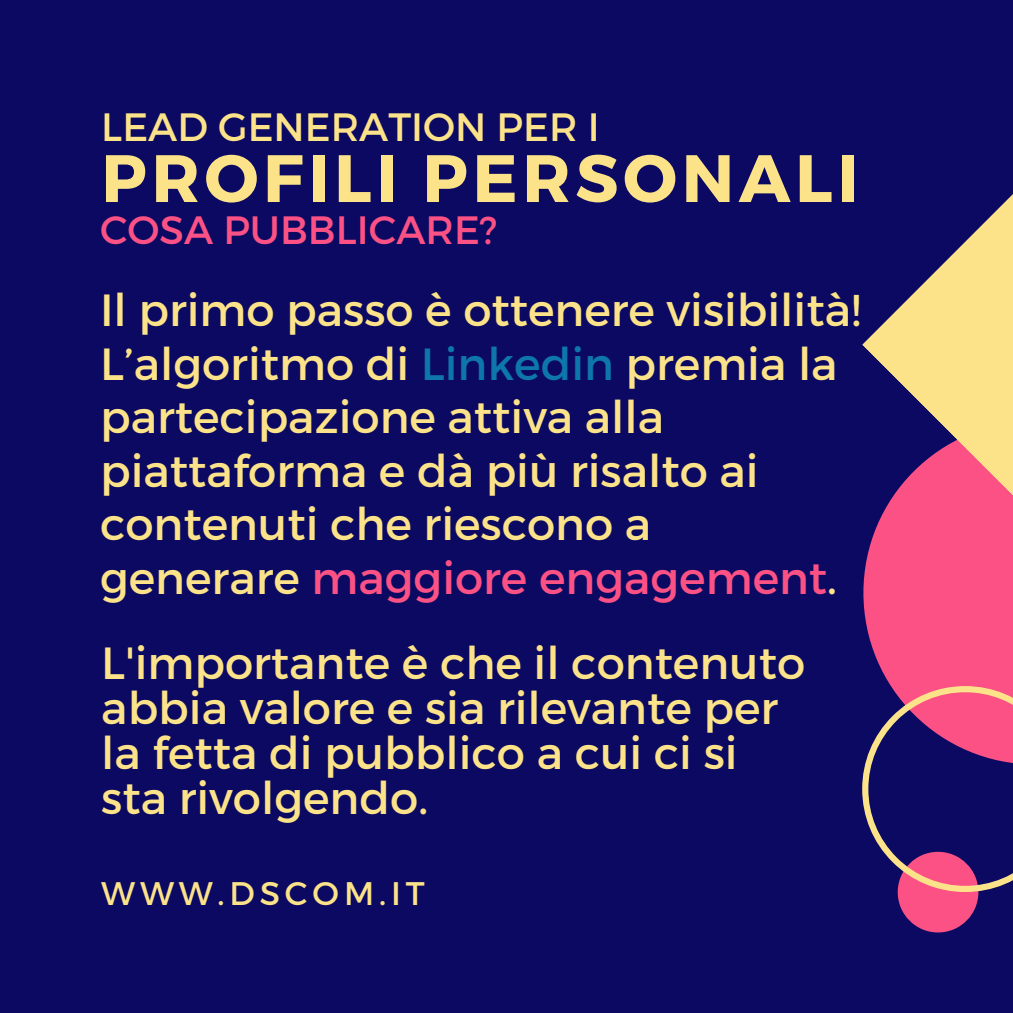
<style>
.page{position:relative;width:1013px;height:1013px;background:#fff}
.page>*{position:absolute;margin:0;border:0;box-sizing:border-box;transform-origin:0 0}
.t1{font:700 66.88px "Montserrat";letter-spacing:.07em;color:#fce38a}
.t2{font:45px/53.5px "Montserrat";color:#fce38a}
.t3{font:39.5px "Montserrat";color:#fce38a}
.t4{font:39.5px "Montserrat";color:#fc5185}
.t5{font:32.62px "Montserrat";letter-spacing:.15em;color:#fce38a}
.s1{color:#0e76a8}
.s2{color:#fc5185}
</style>
<div class="page">
<div style="left:0;top:0;width:1012px;height:1012px;background:#0b0962"></div>
<svg style="left:862px;top:195px;width:150px;height:491px"></svg>
<div style="left:897px;top:851px;width:81px;height:81px;background:#fc5185;border-radius:50%"></div>
<svg style="left:862px;top:686px;width:150px;height:206px"></svg>
<p class="t3" style="left:101px;top:101px;width:500px">LEAD GENERATION PER I</p>
<p class="t1" style="left:101px;top:135px;width:758px">PROFILI PERSONALI</p>
<p class="t4" style="left:100px;top:204px;width:399px">COSA PUBBLICARE?</p>
<p class="t2" style="left:100px;top:281px;width:762px">Il primo passo è ottenere visibilità!<br>L’algoritmo di <span class="s1">Linkedin</span> premia la partecipazione attiva alla piattaforma e dà più risalto ai contenuti che riescono a generare <span class="s2">maggiore engagement</span>.</p>
<p class="t2" style="left:101px;top:637px;width:705px;line-height:45px">L'importante è che il contenuto abbia valore e sia rilevante per la fetta di pubblico a cui ci si sta rivolgendo.</p>
<p class="t5" style="left:101px;top:872px;width:325px">WWW.DSCOM.IT</p>
</div>
